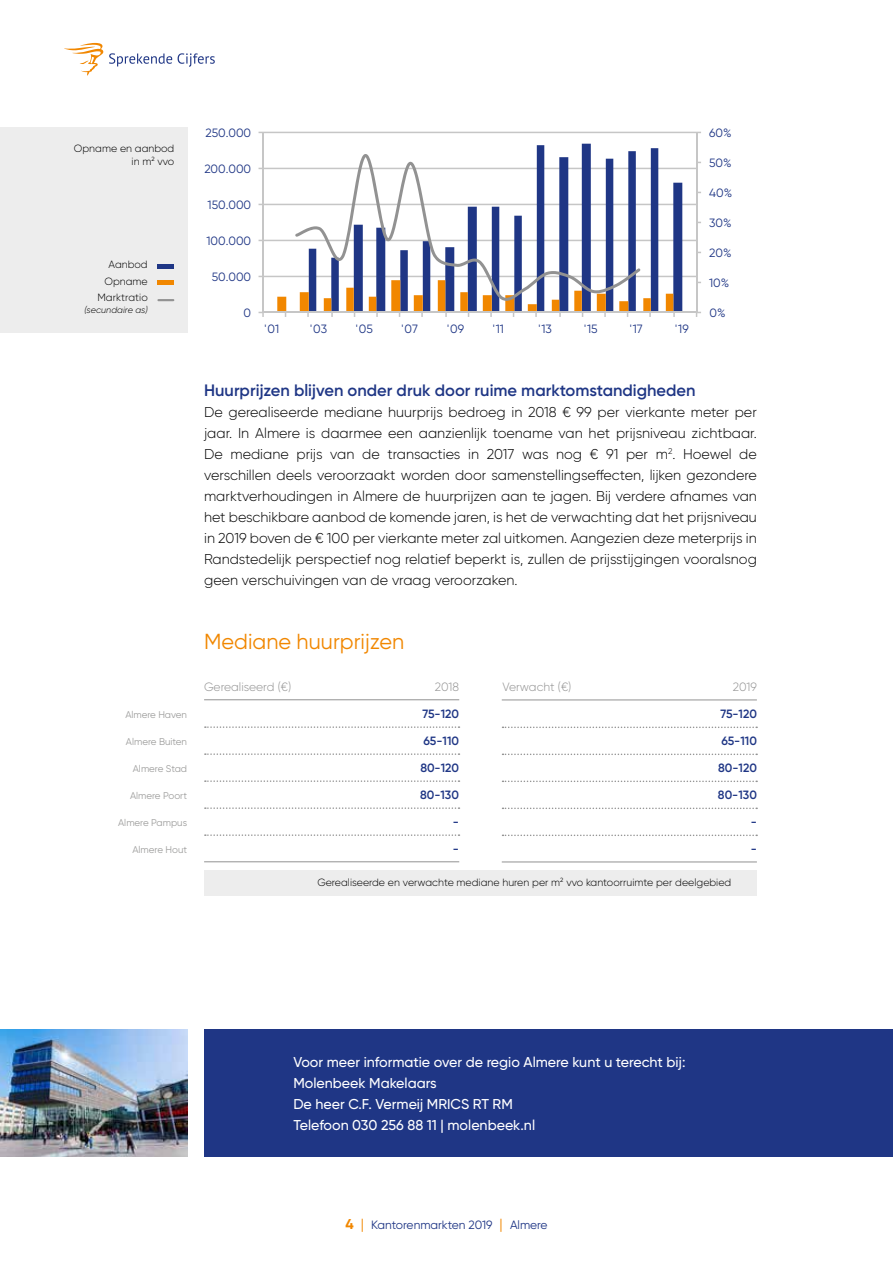
<style>
.page{position:relative;width:893px;height:1263px;background:#fff}
.page>*{position:absolute;margin:0;border:0;box-sizing:border-box;transform-origin:0 0}
.t1{font:21.75px "Gilroy";color:#f18700}
.t2{font:600 16.5px "Gilroy";color:#1f3685}
.t3{font:300 14.25px/21px "Gilroy";color:#000;text-align:justify}
.t4{font:500 14.25px/21px "Gilroy";color:#fff}
.t5{font:12px "Gilroy";color:#1f3685}
.t6{font:600 12px "Gilroy";color:#1f3685}
.t7{font:300 12px "Gilroy";color:#929292}
.t8{font:300 10.5px/16.5px "Gilroy";color:#000;text-align:right}
.t9{font:9.75px "Gilroy";color:#9d9d9c}
.t10{font:italic 300 9px "Gilroy";color:#000}
.s1{font-weight:700;font-size:14.25px;color:#f18700}
.s2{font-size:14.25px;color:#f18700}
</style>
<div class="page">
<svg style="left:64px;top:43px;width:108px;height:33px"></svg>
<svg style="left:178px;top:53px;width:37px;height:14px"></svg>
<div style="left:204px;top:870px;width:553px;height:25px;background:#ededed"></div>
<hr style="left:204px;top:699px;width:255px;height:1px;background:#929292">
<svg style="left:205px;top:726px;width:254px;height:2px"></svg>
<svg style="left:205px;top:753px;width:254px;height:2px"></svg>
<svg style="left:205px;top:780px;width:254px;height:2px"></svg>
<svg style="left:205px;top:807px;width:254px;height:2px"></svg>
<svg style="left:205px;top:834px;width:254px;height:2px"></svg>
<hr style="left:204px;top:861px;width:255px;height:1px;background:#929292">
<div style="left:204px;top:1029px;width:689px;height:128px;background:#1f3685"></div>
<img style="left:0;top:1029px;width:187px;height:128px">
<hr style="left:263px;top:276px;width:434px;height:1px;background:#c6c6c6">
<hr style="left:263px;top:240px;width:434px;height:1px;background:#c6c6c6">
<hr style="left:263px;top:204px;width:434px;height:1px;background:#c6c6c6">
<hr style="left:263px;top:168px;width:434px;height:1px;background:#c6c6c6">
<hr style="left:263px;top:132px;width:434px;height:1px;background:#c6c6c6">
<svg style="left:536px;top:144px;width:146px;height:168px"></svg>
<hr style="left:696px;top:132px;width:1px;height:180px;background:#c6c6c6">
<hr style="left:262px;top:132px;width:2px;height:180px;background:#c6c6c6">
<hr style="left:263px;top:312px;width:434px;height:1px;background:#c6c6c6">
<svg style="left:259px;top:312px;width:5px;height:5px"></svg>
<svg style="left:277px;top:280px;width:398px;height:37px"></svg>
<svg style="left:696px;top:312px;width:5px;height:5px"></svg>
<svg style="left:295px;top:154px;width:345px;height:147px"></svg>
<hr style="left:502px;top:699px;width:255px;height:1px;background:#929292">
<svg style="left:502px;top:726px;width:255px;height:2px"></svg>
<svg style="left:502px;top:753px;width:255px;height:2px"></svg>
<svg style="left:502px;top:780px;width:255px;height:2px"></svg>
<svg style="left:502px;top:807px;width:255px;height:2px"></svg>
<svg style="left:502px;top:834px;width:255px;height:2px"></svg>
<hr style="left:502px;top:861px;width:255px;height:1px;background:#929292">
<div style="left:0;top:128px;width:187px;height:205px;background:#ededed"></div>
<hr style="left:157px;top:264px;width:17px;height:4px;background:#1f3685">
<hr style="left:157px;top:281px;width:17px;height:4px;background:#f18700">
<svg style="left:158px;top:299px;width:15px;height:2px"></svg>
<p class="t8" style="left:74px;top:142px;width:102px;line-height:12.8px">Opname en aanbod in m<sup>2</sup> vvo</p>
<p class="t8" style="left:98px;top:256px;width:52px">Aanbod<br>Opname<br>Marktratio</p>
<p class="t10" style="left:84px;top:305px;width:65px">(secundaire as)</p>
<p class="t5" style="left:205px;top:126px;width:47px">250.000</p>
<p class="t5" style="left:204px;top:162px;width:48px">200.000</p>
<p class="t5" style="left:208px;top:198px;width:45px">150.000</p>
<p class="t5" style="left:207px;top:234px;width:46px">100.000</p>
<p class="t5" style="left:212px;top:270px;width:41px">50.000</p>
<p class="t5" style="left:244px;top:306px;width:9px">0</p>
<p class="t5" style="left:265px;top:322px;width:16px">'01</p>
<p class="t5" style="left:310px;top:322px;width:18px">'03</p>
<p class="t5" style="left:356px;top:322px;width:19px">'05</p>
<p class="t5" style="left:402px;top:322px;width:18px">'07</p>
<p class="t5" style="left:447px;top:322px;width:18px">'09</p>
<p class="t5" style="left:493px;top:322px;width:13px">'11</p>
<p class="t5" style="left:538px;top:322px;width:15px">'13</p>
<p class="t5" style="left:584px;top:322px;width:15px">'15</p>
<p class="t5" style="left:630px;top:322px;width:14px">'17</p>
<p class="t5" style="left:675px;top:322px;width:15px">'19</p>
<p class="t5" style="left:709px;top:126px;width:24px">60%</p>
<p class="t5" style="left:709px;top:156px;width:24px">50%</p>
<p class="t5" style="left:709px;top:186px;width:25px">40%</p>
<p class="t5" style="left:709px;top:216px;width:24px">30%</p>
<p class="t5" style="left:709px;top:246px;width:24px">20%</p>
<p class="t5" style="left:709px;top:276px;width:22px">10%</p>
<p class="t5" style="left:710px;top:306px;width:18px">0%</p>
<p class="t2" style="left:204px;top:380px;width:493px">Huurprijzen blijven onder druk door ruime marktomstandigheden</p>
<p class="t3" style="left:204px;top:401px;width:554px">De gerealiseerde mediane huurprijs bedroeg in 2018 € 99 per vierkante meter per jaar. In Almere is daarmee een aanzienlijk toename van het prijsniveau zichtbaar.<br>De mediane prijs van de transacties in 2017 was nog € 91 per m<sup>2</sup>. Hoewel de verschillen deels veroorzaakt worden door samenstellingseffecten, lijken gezondere marktverhoudingen in Almere de huurprijzen aan te jagen. Bij verdere afnames van het beschikbare aanbod de komende jaren, is het de verwachting dat het prijsniveau in 2019 boven de € 100 per vierkante meter zal uitkomen. Aangezien deze meterprijs in Randstedelijk perspectief nog relatief beperkt is, zullen de prijsstijgingen vooralsnog geen verschuivingen van de vraag veroorzaken.</p>
<h1 class="t1" style="left:204px;top:628px;width:202px">Mediane huurprijzen</h1>
<p class="t7" style="left:204px;top:679px;width:89px">Gerealiseerd (€)</p>
<p class="t7" style="left:435px;top:679px;width:26px">2018</p>
<p class="t7" style="left:502px;top:679px;width:70px">Verwacht (€)</p>
<p class="t7" style="left:733px;top:679px;width:25px">2019</p>
<p class="t9" style="left:125px;top:708px;width:63px">Almere Haven</p>
<p class="t6" style="left:423px;top:706px;width:38px">75-120</p>
<p class="t6" style="left:720px;top:706px;width:38px">75-120</p>
<p class="t9" style="left:126px;top:735px;width:63px">Almere Buiten</p>
<p class="t6" style="left:423px;top:733px;width:37px">65-110</p>
<p class="t6" style="left:721px;top:733px;width:37px">65-110</p>
<p class="t9" style="left:133px;top:762px;width:56px">Almere Stad</p>
<p class="t6" style="left:420px;top:760px;width:40px">80-120</p>
<p class="t6" style="left:718px;top:760px;width:40px">80-120</p>
<p class="t9" style="left:130px;top:789px;width:59px">Almere Poort</p>
<p class="t6" style="left:420px;top:787px;width:40px">80-130</p>
<p class="t6" style="left:718px;top:787px;width:40px">80-130</p>
<p class="t9" style="left:118px;top:816px;width:70px">Almere Pampus</p>
<p class="t6" style="left:453px;top:814px;width:8px">-</p>
<p class="t6" style="left:751px;top:814px;width:8px">-</p>
<p class="t9" style="left:132px;top:843px;width:56px">Almere Hout</p>
<p class="t6" style="left:453px;top:841px;width:8px">-</p>
<p class="t6" style="left:751px;top:841px;width:8px">-</p>
<p class="t8" style="left:317px;top:874px;width:416px">Gerealiseerde en verwachte mediane huren per m<sup>2</sup> vvo kantoorruimte per deelgebied</p>
<p class="t4" style="left:293px;top:1051px;width:394px">Voor meer informatie over de regio Almere kunt u terecht bij:<br>Molenbeek Makelaars<br>De heer C.F. Vermeij MRICS RT RM<br>Telefoon 030 256 88 11 | molenbeek.nl</p>
<p class="t5" style="left:345px;top:1217px;width:204px"><span class="s1">4</span> <span class="s2">|</span> Kantorenmarkten 2019 <span class="s2">|</span> Almere</p>
</div>
